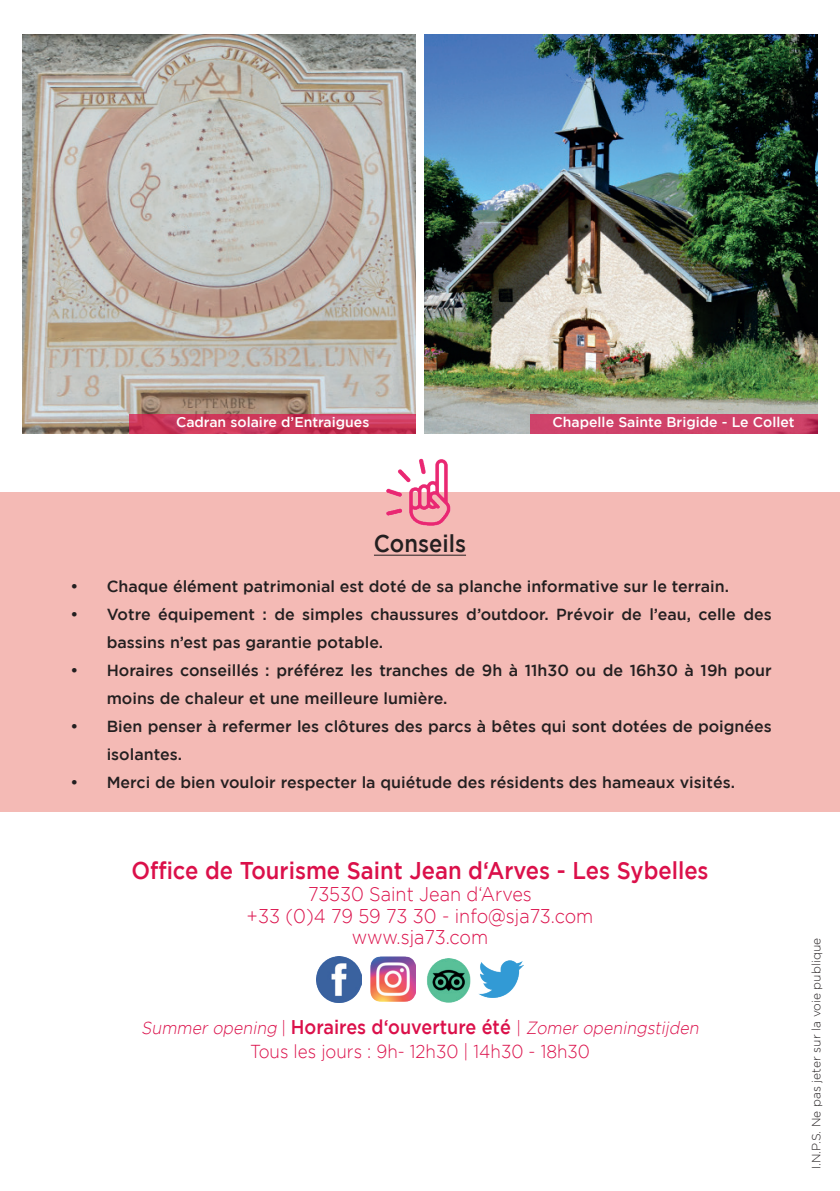
<style>
.page{position:relative;width:840px;height:1191px;background:#fff}
.page>*{position:absolute;margin:0;border:0;box-sizing:border-box;transform-origin:0 0}
.t1{font:500 24.2px "Gotham";color:#db104a;scale:.91 1}
.t2{font:500 24.2px "Gotham";color:#231f20;scale:.91 1}
.t3{font:300 19.8px/21.6px "Gotham";color:#db104a;text-align:center;scale:.91 1}
.t4{font:300 18.8px "Gotham";color:#db104a;scale:.91 1}
.t5{font:italic 300 17.6px "Gotham";color:#db104a;scale:.91 1}
.t6{font:500 16px/28px "Gotham";color:#231f20}
.t7{font:500 14px "Gotham";color:#fff}
.t8{font:300 12px "Gotham";color:#231f20}
.s1{font-style:normal}
.s2{font-weight:500;font-style:normal;font-size:19.8px}
</style>
<div class="page">
<div style="left:0;top:493px;width:839px;height:319px;background:#f4bab5"></div>
<img style="left:383px;top:458px;width:73px;height:68px">
<hr style="left:374px;top:555px;width:92px;height:1px;background:#231f20">
<img style="left:23px;top:34px;width:793px;height:399px">
<div style="left:529px;top:414px;width:287px;height:19px;background:#d0436a"></div>
<svg style="left:129px;top:414px;width:287px;height:19px;fill:#cd385a"></svg>
<div style="left:416px;top:27px;width:7px;height:410px;background:#fff"></div>
<img style="left:478px;top:960px;width:45px;height:37px">
<img style="left:370px;top:957px;width:45px;height:45px">
<img style="left:427px;top:959px;width:44px;height:43px">
<img style="left:316px;top:957px;width:45px;height:45px">
<p class="t7" style="left:176px;top:414px;width:195px">Cadran solaire d’Entraigues</p>
<p class="t7" style="left:552px;top:414px;width:243px">Chapelle Sainte Brigide - Le Collet</p>
<h1 class="t2" style="left:374px;top:529px;width:103px">Conseils</h1>
<p class="t6" style="left:71px;top:572px;width:659px">• Chaque élément patrimonial est doté de sa planche informative sur le terrain.</p>
<p class="t6" style="left:107px;top:600px;width:666px;text-indent:-36px">• Votre équipement : de simples chaussures d’outdoor. Prévoir de l’eau, celle des bassins n’est pas garantie potable.</p>
<p class="t6" style="left:107px;top:656px;width:666px;text-indent:-36px">• Horaires conseillés : préférez les tranches de 9h à 11h30 ou de 16h30 à 19h pour moins de chaleur et une meilleure lumière.</p>
<p class="t6" style="left:107px;top:712px;width:666px;text-indent:-36px">• Bien penser à refermer les clôtures des parcs à bêtes qui sont dotées de poignées isolantes.</p>
<p class="t6" style="left:71px;top:768px;width:665px">• Merci de bien vouloir respecter la quiétude des résidents des hameaux visités.</p>
<h1 class="t1" style="left:131px;top:857px;width:635px">Office de Tourisme Saint Jean d‘Arves - Les Sybelles</h1>
<p class="t3" style="left:246px;top:883px;width:382px">73530 Saint Jean d‘Arves<br>+33 (0)4 79 59 73 30 - info@sja73.com www.sja73.com</p>
<p class="t5" style="left:141px;top:1018px;width:617px">Summer opening <span class="s1">|</span> <span class="s2">H o ra i res d ‘o u ve rt u re é t é</span> <span class="s1">|</span> Zomer openingstijden</p>
<p class="t4" style="left:250px;top:1041px;width:375px">Tous les jours : 9h- 12h30 | 14h30 - 18h30</p>
<p class="t8" style="left:809px;top:1169px;width:232px;rotate:-90deg">I.N.P.S. Ne pas jeter sur la voie publique</p>
</div>
